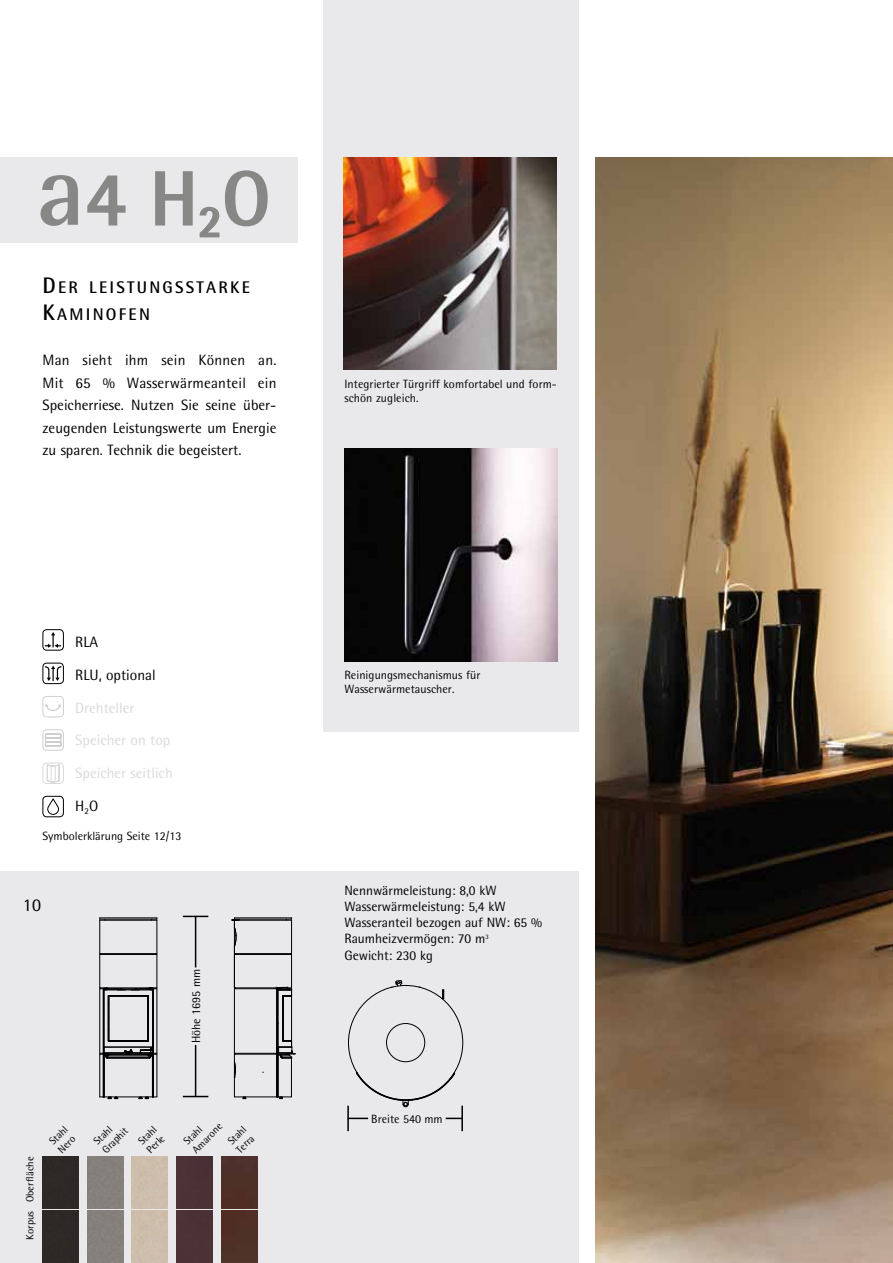
<style>
.page{position:relative;width:893px;height:1263px;background:#fff}
.page>*{position:absolute;margin:0;border:0;box-sizing:border-box;transform-origin:0 0}
.t1{font:700 76.5px "Rotis Semi Sans";color:#878786}
.t2{font:18px "Rotis Semi Sans";color:#000}
.t3{font:700 16.8px/27px "Rotis Semi Sans";letter-spacing:.135em;color:#000}
.t4{font:15px/22.5px "Rotis Semi Sans";color:#000;text-align:justify}
.t5{font:15px/32.7px "Rotis Semi Sans";color:#dadada}
.t6{font:13.5px/16.2px "Rotis Semi Sans";color:#000}
.t7{font:12px/14.4px "Rotis Semi Sans";letter-spacing:.005em;color:#000}
.t8{font:10.5px/12px "Rotis Semi Sans";color:#000}
.s1{font-size:102px}
.s2{font-size:22.5px}
.s3{color:#000}
</style>
<div class="page">
<img style="left:595px;top:157px;width:298px;height:1106px">
<div style="left:0;top:872px;width:578px;height:391px;background:#e9e9ec"></div>
<div style="left:323px;top:0;width:255px;height:731px;background:#e9e9ec"></div>
<div style="left:0;top:157px;width:298px;height:85px;background:#e9e9ec"></div>
<hr style="left:234px;top:1054px;width:43px;height:1px;background:#000">
<hr style="left:234px;top:1097px;width:43px;height:1px;background:#000">
<hr style="left:234px;top:1062px;width:1px;height:35px;background:#000">
<svg style="left:234px;top:1054px;width:2px;height:24px"></svg>
<hr style="left:234px;top:1053px;width:43px;height:1px;background:#000">
<hr style="left:234px;top:988px;width:43px;height:1px;background:#000">
<hr style="left:234px;top:989px;width:1px;height:64px;background:#000">
<hr style="left:234px;top:920px;width:58px;height:1px;background:#000">
<hr style="left:234px;top:953px;width:58px;height:1px;background:#000">
<hr style="left:291px;top:920px;width:1px;height:33px;background:#000">
<hr style="left:234px;top:917px;width:58px;height:1px;background:#000">
<hr style="left:234px;top:919px;width:58px;height:1px;background:#000">
<hr style="left:234px;top:987px;width:58px;height:1px;background:#000">
<hr style="left:234px;top:954px;width:58px;height:1px;background:#000">
<hr style="left:234px;top:954px;width:1px;height:34px;background:#000">
<hr style="left:291px;top:954px;width:1px;height:34px;background:#000">
<svg style="left:232px;top:918px;width:8px;height:37px"></svg>
<hr style="left:278px;top:1055px;width:1px;height:42px;background:#000">
<hr style="left:291px;top:1058px;width:1px;height:39px;background:#000">
<hr style="left:277px;top:1055px;width:1px;height:30px;background:#000">
<svg style="left:276px;top:1085px;width:15px;height:14px"></svg>
<svg style="left:276px;top:986px;width:20px;height:73px"></svg>
<hr style="left:153px;top:1054px;width:1px;height:43px;background:#000">
<hr style="left:103px;top:1054px;width:1px;height:43px;background:#000">
<hr style="left:99px;top:1054px;width:1px;height:43px;background:#000">
<hr style="left:157px;top:1054px;width:1px;height:43px;background:#000">
<hr style="left:99px;top:989px;width:1px;height:64px;background:#000">
<hr style="left:157px;top:989px;width:1px;height:64px;background:#000">
<hr style="left:100px;top:920px;width:57px;height:1px;background:#000">
<hr style="left:100px;top:953px;width:57px;height:1px;background:#000">
<hr style="left:157px;top:920px;width:1px;height:33px;background:#000">
<hr style="left:99px;top:920px;width:1px;height:33px;background:#000">
<hr style="left:100px;top:917px;width:57px;height:1px;background:#000">
<hr style="left:100px;top:919px;width:57px;height:1px;background:#000">
<svg style="left:151px;top:918px;width:7px;height:2px"></svg>
<svg style="left:99px;top:918px;width:7px;height:2px"></svg>
<hr style="left:100px;top:954px;width:57px;height:1px;background:#000">
<hr style="left:99px;top:954px;width:1px;height:34px;background:#000">
<hr style="left:157px;top:954px;width:1px;height:34px;background:#000">
<hr style="left:104px;top:1097px;width:48px;height:1px;background:#000">
<hr style="left:104px;top:1055px;width:1px;height:42px;background:#000">
<svg style="left:100px;top:1096px;width:18px;height:3px"></svg>
<hr style="left:152px;top:1055px;width:1px;height:42px;background:#000">
<svg style="left:139px;top:1096px;width:18px;height:3px"></svg>
<hr style="left:107px;top:1058px;width:42px;height:1px;background:#000">
<svg style="left:100px;top:987px;width:57px;height:71px"></svg>
<hr style="left:109px;top:996px;width:1px;height:44px;background:#000">
<hr style="left:109px;top:1040px;width:39px;height:1px;background:#000">
<hr style="left:147px;top:996px;width:1px;height:44px;background:#000">
<hr style="left:109px;top:996px;width:39px;height:1px;background:#000">
<svg style="left:183px;top:916px;width:25px;height:1px"></svg>
<svg style="left:183px;top:1096px;width:25px;height:1px"></svg>
<hr style="left:195px;top:916px;width:1px;height:51px;background:#000">
<hr style="left:195px;top:1045px;width:1px;height:51px;background:#000">
<svg style="left:87px;top:175px;width:39px;height:51px"></svg>
<svg style="left:155px;top:171px;width:38px;height:55px"></svg>
<svg style="left:199px;top:170px;width:69px;height:68px"></svg>
<div style="left:43px;top:1157px;width:36px;height:52px;background:#2d2926"></div>
<div style="left:176px;top:1157px;width:37px;height:52px;background:#4c3137"></div>
<div style="left:221px;top:1157px;width:36px;height:52px;background:#4d3026"></div>
<div style="left:43px;top:1211px;width:36px;height:52px;background:#2d2926"></div>
<div style="left:176px;top:1211px;width:37px;height:52px;background:#4c3237"></div>
<div style="left:221px;top:1211px;width:36px;height:52px;background:#4f3026"></div>
<img style="left:344px;top:448px;width:213px;height:213px">
<svg style="left:391px;top:980px;width:12px;height:8px"></svg>
<div style="left:386px;top:1023px;width:39px;height:39px;border:1px solid #000;border-radius:50%"></div>
<svg style="left:355px;top:1070px;width:101px;height:38px"></svg>
<hr style="left:461px;top:1106px;width:2px;height:25px;background:#000">
<hr style="left:347px;top:1106px;width:2px;height:25px;background:#000">
<svg style="left:446px;top:1118px;width:15px;height:1px"></svg>
<svg style="left:349px;top:1118px;width:19px;height:1px"></svg>
<svg style="left:442px;top:989px;width:2px;height:10px"></svg>
<img style="left:344px;top:157px;width:212px;height:213px">
<div style="left:43px;top:696px;width:21px;height:21px;border:1px solid #000;border-radius:4px"></div>
<svg style="left:45px;top:704px;width:16px;height:7px"></svg>
<div style="left:43px;top:663px;width:21px;height:21px;border:1px solid #000;border-radius:4px"></div>
<svg style="left:44px;top:666px;width:19px;height:15px"></svg>
<div style="left:43px;top:796px;width:21px;height:21px;border:1px solid #000;border-radius:4px"></div>
<svg style="left:47px;top:798px;width:12px;height:17px"></svg>
<div style="left:43px;top:729px;width:21px;height:22px;border:1px solid #000;border-radius:4px"></div>
<svg style="left:45px;top:733px;width:17px;height:13px"></svg>
<div style="left:43px;top:629px;width:21px;height:21px;border:1px solid #000;border-radius:4px"></div>
<svg style="left:45px;top:632px;width:16px;height:16px"></svg>
<div style="left:43px;top:763px;width:21px;height:21px;border:1px solid #dadada;border-radius:4px"></div>
<svg style="left:47px;top:764px;width:13px;height:19px"></svg>
<h1 class="t1" style="left:36px;top:152px;width:236px"><span class="s1">a</span>4 H<sub>2</sub>O</h1>
<p class="t3" style="left:43px;top:274px;width:209px"><span class="s2">D</span>ER LEISTUNGSSTARKE<br><span class="s2">K</span>AMINOFEN</p>
<p class="t4" style="left:43px;top:349px;width:235px">Man sieht ihm sein Können an.<br>Mit 65 % Wasserwärmeanteil ein Speicherriese. Nutzen Sie seine über&shy;zeugenden Leistungswerte um Energie zu sparen. Technik die begeistert.</p>
<p class="t7" style="left:344px;top:376px;width:214px">Integrierter Türgriff komfortabel und form&shy;schön zugleich.</p>
<p class="t4" style="left:75px;top:626px;width:82px;line-height:32.7px">RLA<br>RLU, optional</p>
<p class="t5" style="left:75px;top:691px;width:99px">Drehteller<br>Speicher on top<br>Speicher seitlich<br><span class="s3">H</span><sub>2</sub><span class="s3">O</span></p>
<p class="t7" style="left:43px;top:828px;width:140px">Symbolerklärung Seite 12/13</p>
<p class="t2" style="left:23px;top:894px;width:20px">10</p>
<p class="t7" style="left:189px;top:1043px;width:76px;rotate:-90deg">Höhe 1695 mm</p>
<p class="t8" style="left:24px;top:1202px;width:47px;rotate:-90deg">Oberfläche</p>
<p class="t8" style="left:24px;top:1240px;width:30px;rotate:-90deg">Korpus</p>
<p class="t8" style="left:47px;top:1138px;width:23px;rotate:-45deg">Stahl<br>Nero</p>
<p class="t8" style="left:91px;top:1138px;width:33px;rotate:-45deg">Stahl<br>Graphit</p>
<p class="t8" style="left:136px;top:1138px;width:23px;rotate:-45deg">Stahl<br>Perle</p>
<p class="t8" style="left:181px;top:1138px;width:39px;rotate:-45deg">Stahl<br>Amarone</p>
<p class="t8" style="left:225px;top:1138px;width:23px;rotate:-45deg">Stahl<br>Terra</p>
<p class="t7" style="left:344px;top:667px;width:138px">Reinigungsmechanismus für<br>Wasserwärmetauscher.</p>
<p class="t6" style="left:344px;top:882px;width:199px">Nennwärmeleistung: 8,0 kW<br>Wasserwärmeleistung: 5,4 kW<br>Wasseranteil bezogen auf NW: 65 %<br>Raumheizvermögen: 70 m<sup>3<br></sup>Gewicht: 230 kg</p>
<p class="t7" style="left:371px;top:1112px;width:73px">Breite 540 mm</p>
</div>
